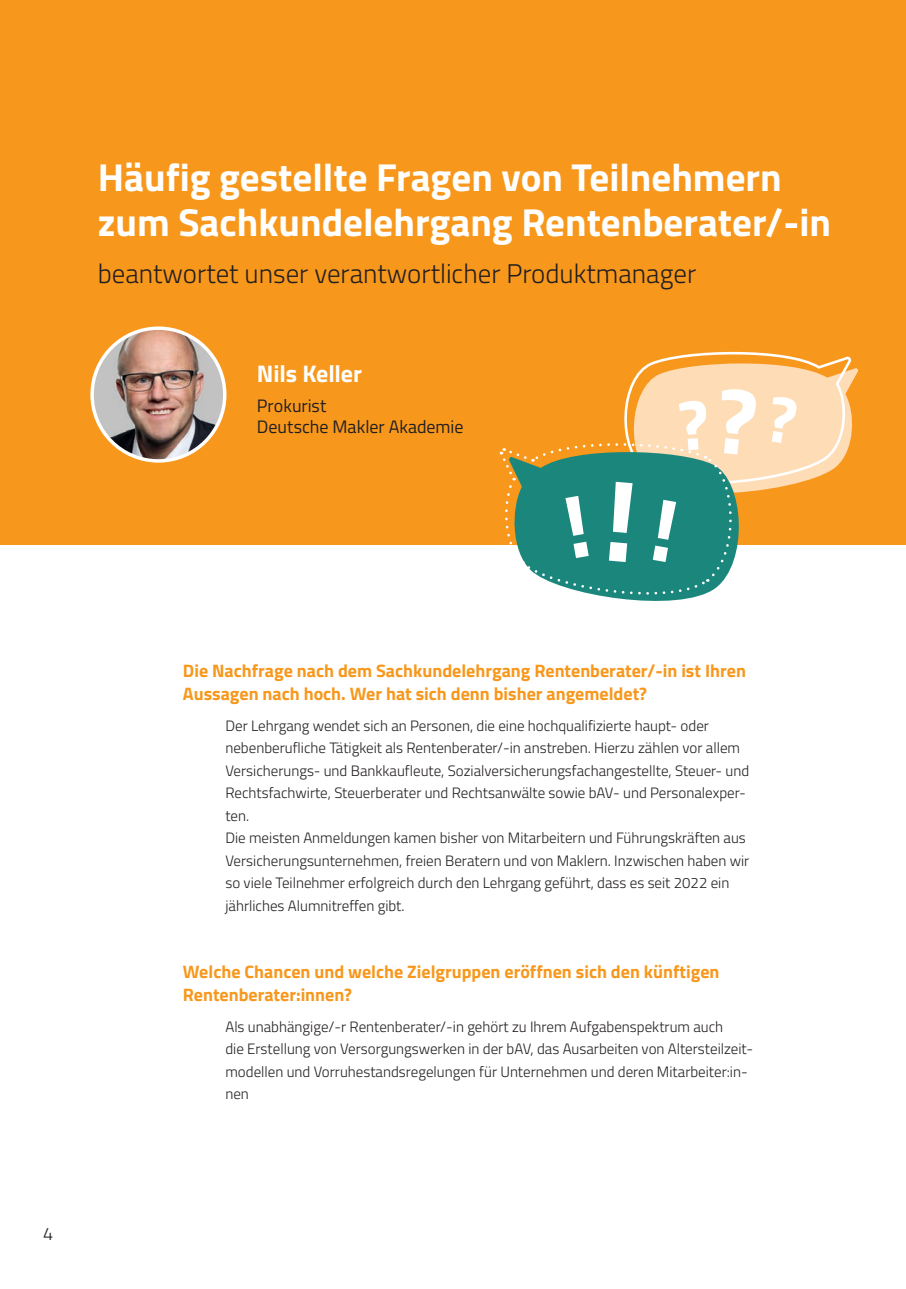
<style>
.page{position:relative;width:906px;height:1289px;background:#fff}
.page>*{position:absolute;margin:0;border:0;box-sizing:border-box;transform-origin:0 0}
.t1{font:700 39px/45px "Titillium Web";color:#fff}
.t2{font:300 27px "Titillium Web";color:#231f20}
.t3{font:700 24px "Titillium Web";letter-spacing:-.01em;color:#fff}
.t4{font:700 18px/22.5px "Titillium Web";color:#f7981d}
.t5{font:18px/21.6px "Titillium Web";color:#231f20}
.t6{font:300 18px "Titillium Web";color:#231f20}
.t7{font:300 15px/22.5px "Titillium Web";color:#231f20}
</style>
<div class="page">
<div style="left:0;top:0;width:906px;height:544px;background:#f7981d"></div>
<img style="left:92px;top:328px;width:133px;height:133px;border-radius:66px">
<div style="left:90px;top:326px;width:136px;height:136px;border:3px solid #fff;border-radius:50%"></div>
<svg style="left:500px;top:351px;width:358px;height:250px"></svg>
<h1 class="t1" style="left:98px;top:152px;width:734px">Häufig gestellte Fragen von Teilnehmern zum Sachkundelehrgang Rentenberater/-in</h1>
<h2 class="t2" style="left:98px;top:253px;width:600px">beantwortet unser verantwortlicher Produktmanager</h2>
<h3 class="t3" style="left:257px;top:356px;width:106px">Nils Keller</h3>
<p class="t5" style="left:257px;top:394px;width:208px">Prokurist<br>Deutsche Makler Akademie</p>
<p class="t6" style="left:43px;top:1221px;width:12px">4</p>
<p class="t4" style="left:183px;top:658px;width:564px">Die Nachfrage nach dem Sachkundelehrgang Rentenberater/-in ist Ihren<br>Aussagen nach hoch. Wer hat sich denn bisher angemeldet?</p>
<p class="t7" style="left:225px;top:713px;width:525px">Der Lehrgang wendet sich an Personen, die eine hochqualifizierte haupt- oder nebenberufliche Tätigkeit als Rentenberater/-in anstreben. Hierzu zählen vor allem Versicherungs- und Bankkaufleute, Sozialversicherungsfachangestellte, Steuer- und Rechtsfachwirte, Steuerberater und Rechtsanwälte sowie bAV- und Personalexper&shy;ten.<br>Die meisten Anmeldungen kamen bisher von Mitarbeitern und Führungskräften aus Versicherungsunternehmen, freien Beratern und von Maklern. Inzwischen haben wir so viele Teilnehmer erfolgreich durch den Lehrgang geführt, dass es seit 2022 ein jährliches Alumnitreffen gibt.</p>
<p class="t4" style="left:183px;top:959px;width:538px">Welche Chancen und welche Zielgruppen eröffnen sich den künftigen<br>Rentenberater:innen?</p>
<p class="t7" style="left:225px;top:1014px;width:529px">Als unabhängige/-r Rentenberater/-in gehört zu Ihrem Aufgabenspektrum auch<br>die Erstellung von Versorgungswerken in der bAV, das Ausarbeiten von Altersteilzeit&shy;modellen und Vorruhestandsregelungen für Unternehmen und deren Mitarbeiter:in&shy;nen</p>
</div>
